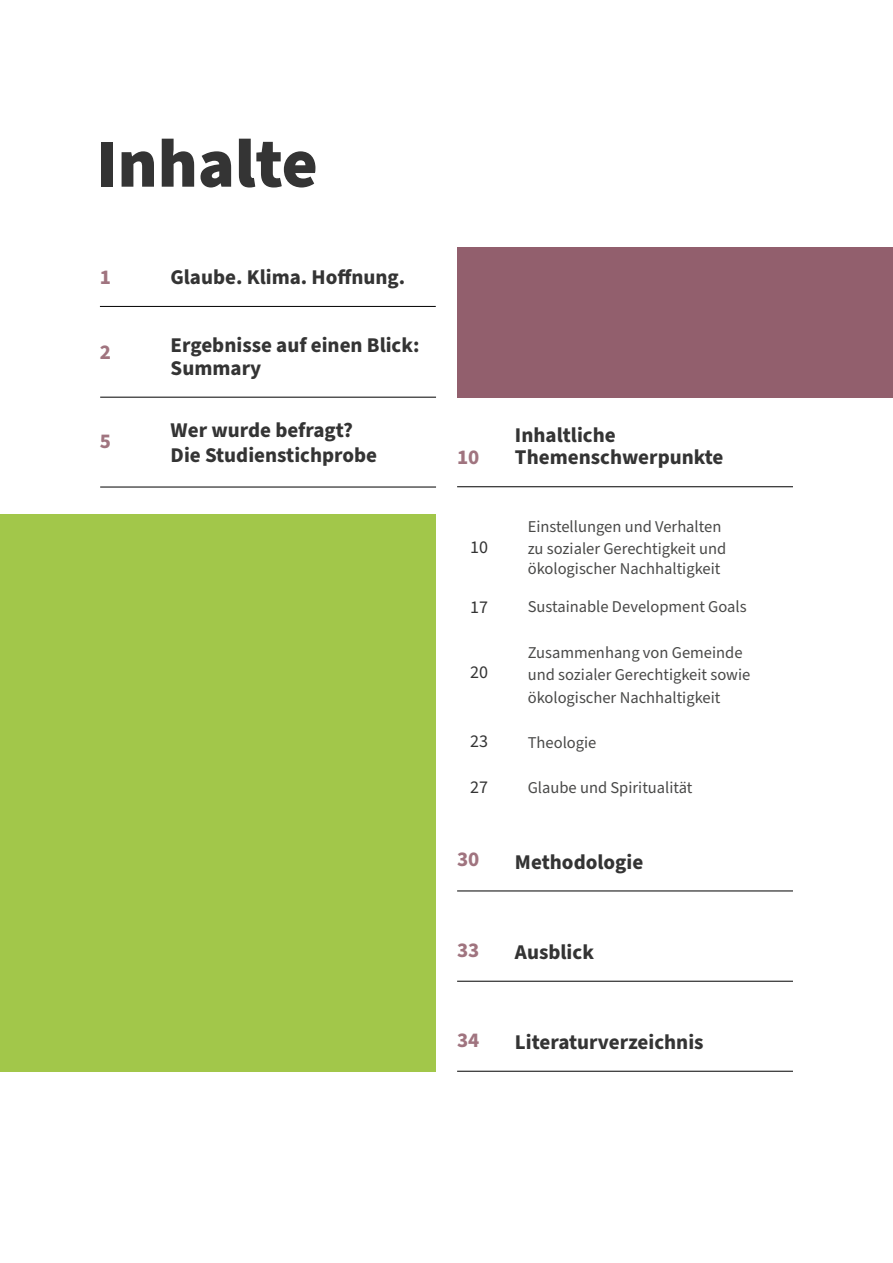
<style>
.page{position:relative;width:893px;height:1263px;background:#fff}
.page>*{position:absolute;margin:0;border:0;box-sizing:border-box;transform-origin:0 0}
.t1{font:900 69px "Source Sans Pro";color:#343434}
.t2{font:700 21px/22.5px "Source Sans Pro";color:#343434}
.t3{font:700 21px "Source Sans Pro";color:#a0747f}
.t4{font:18px "Source Sans Pro";color:#343434}
.t5{font:16.5px/22.5px "Source Sans Pro";color:#4a4a49}
</style>
<div class="page">
<div style="left:0;top:514px;width:436px;height:557px;background:#a2c74a"></div>
<hr style="left:100px;top:306px;width:336px;height:1px;background:#000">
<hr style="left:100px;top:397px;width:336px;height:1px;background:#000">
<hr style="left:100px;top:487px;width:336px;height:1px;background:#000">
<hr style="left:457px;top:890px;width:336px;height:1px;background:#000">
<hr style="left:457px;top:981px;width:336px;height:1px;background:#000">
<hr style="left:457px;top:486px;width:336px;height:1px;background:#000">
<hr style="left:457px;top:1071px;width:336px;height:1px;background:#000">
<div style="left:457px;top:248px;width:436px;height:149px;background:#925f6d"></div>
<h1 class="t1" style="left:96px;top:116px;width:224px">Inhalte</h1>
<p class="t3" style="left:100px;top:263px;width:13px">1</p>
<p class="t2" style="left:170px;top:266px;width:236px">Glaube. Klima. Hoffnung.</p>
<p class="t3" style="left:100px;top:338px;width:13px">2</p>
<p class="t3" style="left:100px;top:427px;width:13px">5</p>
<p class="t2" style="left:171px;top:334px;width:250px">Ergebnisse auf einen Blick:<br>Summary</p>
<p class="t2" style="left:171px;top:418px;width:208px;line-height:25.2px">Wer wurde befragt?<br>Die Studienstichprobe</p>
<p class="t3" style="left:457px;top:442px;width:24px">10</p>
<p class="t4" style="left:470px;top:535px;width:19px">10</p>
<p class="t4" style="left:470px;top:595px;width:19px">17</p>
<p class="t4" style="left:470px;top:660px;width:19px">20</p>
<p class="t4" style="left:470px;top:729px;width:19px">23</p>
<p class="t2" style="left:515px;top:424px;width:210px">Inhaltliche<br>Themenschwerpunkte</p>
<p class="t5" style="left:528px;top:515px;width:200px">Einstellungen und Verhalten zu sozialer Gerechtigkeit und</p>
<p class="t5" style="left:528px;top:558px;width:194px">ökologischer Nachhaltigkeit</p>
<p class="t5" style="left:528px;top:596px;width:220px">Sustainable Development Goals</p>
<p class="t5" style="left:528px;top:642px;width:224px">Zusammenhang von Gemeinde und sozialer Gerechtigkeit sowie ökologischer Nachhaltigkeit</p>
<p class="t5" style="left:528px;top:731px;width:70px">Theologie</p>
<p class="t4" style="left:470px;top:775px;width:19px">27</p>
<p class="t5" style="left:528px;top:777px;width:166px">Glaube und Spiritualität</p>
<p class="t3" style="left:457px;top:844px;width:24px">30</p>
<p class="t2" style="left:515px;top:851px;width:130px">Methodologie</p>
<p class="t3" style="left:457px;top:936px;width:24px">33</p>
<p class="t2" style="left:515px;top:941px;width:81px">Ausblick</p>
<p class="t3" style="left:457px;top:1026px;width:24px">34</p>
<p class="t2" style="left:515px;top:1031px;width:190px">Literaturverzeichnis</p>
</div>
